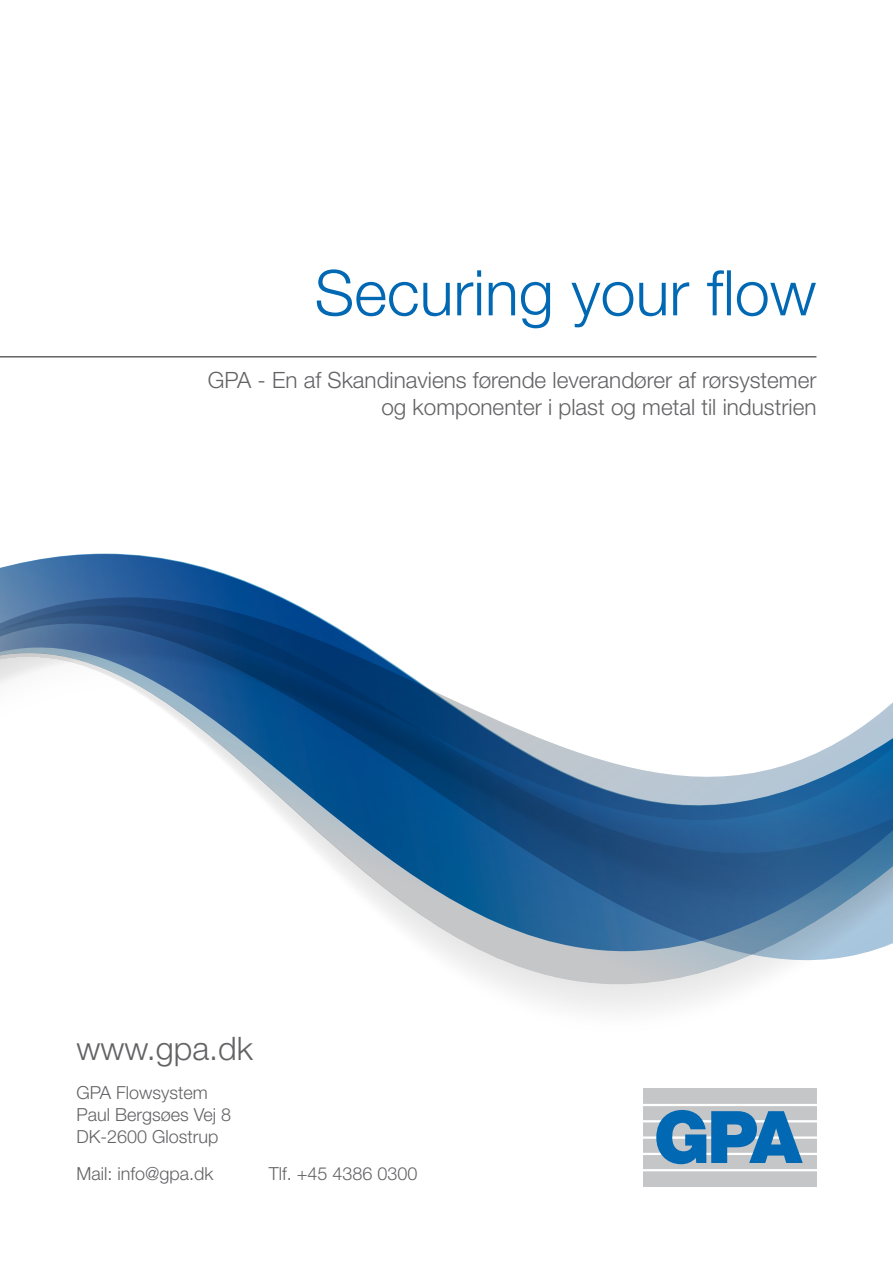
<style>
.page{position:relative;width:893px;height:1263px;background:#fff}
.page>*{position:absolute;margin:0;border:0;box-sizing:border-box;transform-origin:0 0}
.t1{font:300 63px "Helvetica Neue LT Std";color:#0168b3}
.t2{font:300 32.4px "Helvetica Neue LT Std";color:#636366}
.t3{font:300 22.5px "Helvetica Neue LT Std";color:#636366}
.t4{font:300 18px/21.6px "Helvetica Neue LT Std";color:#636366}
</style>
<div class="page">
<svg style="left:439px;top:951px;width:432px;height:33px"></svg>
<svg style="left:0;top:554px;width:891px;height:397px"></svg>
<svg style="left:0;top:605px;width:893px;height:251px"></svg>
<div style="left:643px;top:1087px;width:173px;height:99px;background:#c5c6c8"></div>
<hr style="left:643px;top:1169px;width:173px;height:2px;background:#fff">
<hr style="left:643px;top:1153px;width:173px;height:2px;background:#fff">
<hr style="left:643px;top:1136px;width:173px;height:3px;background:#fff">
<hr style="left:643px;top:1120px;width:173px;height:2px;background:#fff">
<hr style="left:643px;top:1104px;width:173px;height:2px;background:#fff">
<svg style="left:656px;top:1110px;width:147px;height:54px"></svg>
<hr style="left:0;top:356px;width:816px;height:1px;background:#636366">
<p class="t1" style="left:315px;top:254px;width:503px">Securing your flow</p>
<p class="t3" style="left:208px;top:366px;width:610px">GPA - En af Skandinaviens førende leverandører af rørsystemer</p>
<p class="t3" style="left:381px;top:393px;width:437px">og komponenter i plast og metal til industrien</p>
<h2 class="t2" style="left:77px;top:1028px;width:178px">www.gpa.dk</h2>
<p class="t4" style="left:77px;top:1082px;width:156px">GPA Flowsystem<br>Paul Bergsøes Vej 8<br>DK-2600 Glostrup</p>
<p class="t4" style="left:77px;top:1162px;width:139px">Mail: info@gpa.dk</p>
<p class="t4" style="left:269px;top:1162px;width:150px">Tlf. +45 4386 0300</p>
</div>
